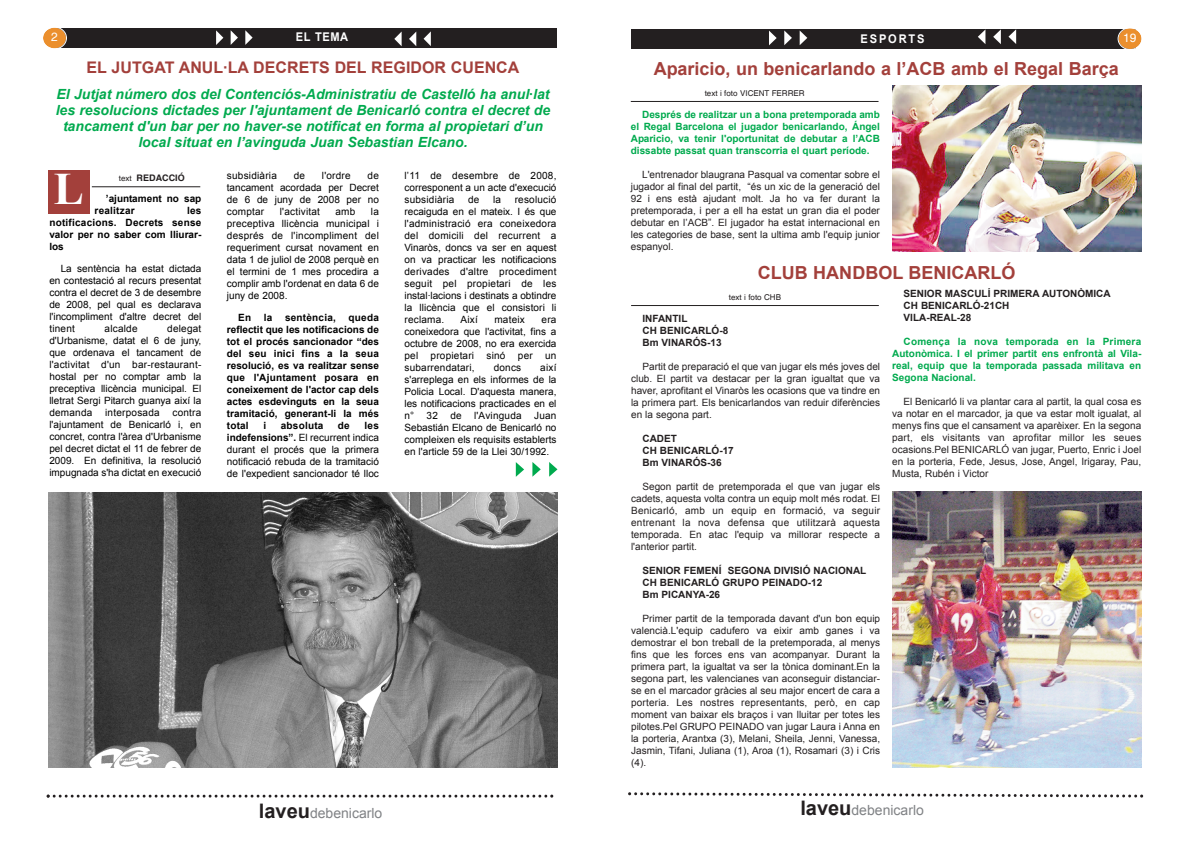
<style>
.page{position:relative;width:1191px;height:842px;background:#fff}
.page>*{position:absolute;margin:0;border:0;box-sizing:border-box;transform-origin:0 0}
.t1{font:700 45px "Times New Roman";color:#fff}
.t2{font:700 18px "Arial";color:#a3403b}
.t3{font:700 16px "Arial";color:#a3403b}
.t4{font:italic 700 14px/16px "Arial";color:#00aa4e;text-align:center}
.t5{font:14px "Arial";color:#808285}
.t6{font:700 12px "Arial";letter-spacing:.165em;color:#fff;scale:.92 1}
.t7{font:12px "Helvetica";color:#fff}
.t8{font:10px/12px "Arial";color:#231f20;text-align:justify}
.t9{font:10px/12px "Arial";color:#000;text-align:justify}
.t10{font:700 10px/12px "Arial";letter-spacing:.005em;color:#000;text-align:justify}
.t11{font:700 10px/12px "Arial";color:#00aa4e;text-align:justify}
.t12{font:700 10px/12px "Arial";color:#231f20}
.t13{font:10px "Arial";letter-spacing:.02em;color:#000}
.t14{font:700 9px "Helvetica";color:#231f20}
.t15{font:8px "Helvetica";color:#231f20}
.s1{font-weight:400;font-size:8px}
.s2{font-weight:700}
.s3{font-weight:700;font-size:20px;color:#231f20}
</style>
<div class="page">
<div style="left:56px;top:28px;width:500px;height:20px;background:#231f20"></div>
<svg style="left:423px;top:31px;width:8px;height:15px"></svg>
<svg style="left:409px;top:32px;width:7px;height:14px"></svg>
<svg style="left:394px;top:32px;width:7px;height:14px"></svg>
<svg style="left:216px;top:30px;width:7px;height:15px"></svg>
<svg style="left:231px;top:30px;width:7px;height:15px"></svg>
<svg style="left:245px;top:30px;width:8px;height:15px"></svg>
<svg style="left:43px;top:27px;width:24px;height:22px"></svg>
<svg style="left:47px;top:795px;width:506px;height:3px"></svg>
<div style="left:631px;top:29px;width:504px;height:20px;background:#231f20"></div>
<svg style="left:1117px;top:28px;width:25px;height:21px"></svg>
<svg style="left:628px;top:792px;width:515px;height:6px"></svg>
<div style="left:48px;top:170px;width:42px;height:44px;background:#a3403b"></div>
<svg style="left:769px;top:31px;width:7px;height:14px"></svg>
<svg style="left:784px;top:30px;width:8px;height:15px"></svg>
<svg style="left:799px;top:30px;width:8px;height:15px"></svg>
<svg style="left:1008px;top:29px;width:8px;height:15px"></svg>
<svg style="left:993px;top:29px;width:8px;height:15px"></svg>
<svg style="left:978px;top:30px;width:7px;height:14px"></svg>
<hr style="left:92px;top:187px;width:108px;height:1px;background:#231f20">
<img style="left:48px;top:492px;width:509px;height:276px">
<svg style="left:516px;top:462px;width:8px;height:15px"></svg>
<svg style="left:532px;top:462px;width:9px;height:15px"></svg>
<svg style="left:549px;top:462px;width:8px;height:15px"></svg>
<hr style="left:631px;top:101px;width:247px;height:1px;background:#231f20">
<img style="left:892px;top:86px;width:249px;height:166px">
<hr style="left:631px;top:305px;width:248px;height:1px;background:#231f20">
<img style="left:893px;top:491px;width:248px;height:276px">
<p class="t7" style="left:51px;top:30px;width:8px">2</p>
<p class="t6" style="left:296px;top:31px;width:58px">EL TEMA</p>
<h3 class="t3" style="left:87px;top:58px;width:434px">EL JUTGAT ANUL·LA DECRETS DEL REGIDOR CUENCA</h3>
<p class="t4" style="left:56px;top:86px;width:496px">El Jutjat número dos del Contenciós-Administratiu de Castelló ha anul·lat les resolucions dictades per l'ajuntament de Benicarló contra el decret de tancament d'un bar per no haver-se notificat en forma al propietari d’un local situat en l’avinguda Juan Sebastian Elcano.</p>
<h1 class="t1" style="left:54px;top:164px;width:32px">L</h1>
<p class="t9" style="left:404px;top:169px;width:153px">l’11 de desembre de 2008, corresponent a un acte d'execució subsidiària</p>
<p class="t13" style="left:227px;top:170px;width:52px">subsidiària</p>
<p class="t9" style="left:294px;top:169px;width:13px">de</p>
<p class="t9" style="left:322px;top:169px;width:30px">l'ordre</p>
<p class="t9" style="left:227px;top:169px;width:153px;text-indent:141px">de tancament acordada per Decret de 6 de juny de 2008 per no comptar</p>
<p class="t14" style="left:119px;top:173px;width:67px"><span class="s1">text</span> REDACCIÓ</p>
<p class="t10" style="left:95px;top:193px;width:108px;text-indent:11px">’ajuntament no sap realitzar</p>
<p class="t9" style="left:404px;top:193px;width:153px;text-indent:110px">resolució recaiguda en el mateix. I és que l'administració era coneixedora del domicili del recurrent a Vinaròs, doncs va ser en aquest on va practicar les notificacions derivades d'altre procediment seguit pel propietari de les instal·lacions i destinats a obtindre la llicència que el consistori li reclama.</p>
<p class="t9" style="left:468px;top:193px;width:13px">de</p>
<p class="t9" style="left:493px;top:193px;width:10px">la</p>
<p class="t10" style="left:49px;top:205px;width:153px;text-indent:138px">les notificacions. Decrets sense valor per no saber com lliurar&shy;los</p>
<p class="t9" style="left:49px;top:263px;width:153px;text-indent:11px">La sentència ha estat dictada en contestació al recurs presentat contra el decret de 3 de desembre de 2008, pel qual es declarava l'incompliment d'altre decret del tinent</p>
<p class="t9" style="left:227px;top:205px;width:153px;text-indent:144px">la preceptiva llicència municipal i després de l'incompliment del requeriment cursat novament en data 1 de juliol de 2008 perquè en el termini de 1 mes procedira a complir amb l'ordenat en data 6 de juny de 2008.</p>
<p class="t10" style="left:238px;top:311px;width:15px">En</p>
<p class="t10" style="left:264px;top:311px;width:10px">la</p>
<p class="t10" style="left:285px;top:311px;width:52px">sentència,</p>
<p class="t13" style="left:280px;top:206px;width:42px">l'activitat</p>
<p class="t9" style="left:335px;top:205px;width:21px">amb</p>
<p class="t10" style="left:227px;top:311px;width:153px;text-indent:122px">queda reflectit que les notificacions de tot el procés sancionador “des del seu inici fins a la seua resolució, es va realitzar sense que l'Ajuntament posara en coneixement de l'actor cap dels actes esdevinguts en la seua tramitació, generant-li la més total</p>
<p class="t9" style="left:460px;top:313px;width:19px">Així</p>
<p class="t9" style="left:494px;top:313px;width:32px">mateix</p>
<p class="t9" style="left:404px;top:313px;width:153px;text-indent:137px">era coneixedora que l'activitat, fins a octubre de 2008, no era exercida pel propietari sinó per un subarrendatari,</p>
<p class="t9" style="left:49px;top:323px;width:153px;text-indent:118px">delegat d'Urbanisme, datat el 6 de juny, que ordenava el tancament de l'activitat d'un bar-restaurant&shy;hostal per no comptar amb la preceptiva llicència municipal. El lletrat Sergi Pitarch guanya així la demanda</p>
<p class="t13" style="left:105px;top:323px;width:35px">alcalde</p>
<p class="t9" style="left:404px;top:361px;width:153px;text-indent:136px">així s'arreplega en els informes de la Policia Local. D'aquesta manera, les notificacions practicades en el n° 32 de l'Avinguda Juan Sebastián Elcano de Benicarló no compleixen els requisits establerts en l'article 59 de la Llei 30/1992.</p>
<p class="t9" style="left:494px;top:361px;width:29px">doncs</p>
<p class="t13" style="left:105px;top:407px;width:56px">interposada</p>
<p class="t9" style="left:49px;top:407px;width:153px;text-indent:123px">contra l'ajuntament de Benicarló i, en concret, contra l'àrea d'Urbanisme pel decret dictat el 11 de febrer de 2009. En definitiva, la resolució impugnada s'ha dictat en execució</p>
<p class="t9" style="left:227px;top:419px;width:153px;text-indent:138px"><span class="s2">les indefensions”.</span> El recurrent indica durant el procés que la primera notificació rebuda de la tramitació de l'expedient sancionador té lloc</p>
<p class="t10" style="left:263px;top:419px;width:4px">i</p>
<p class="t10" style="left:281px;top:419px;width:44px">absoluta</p>
<p class="t10" style="left:338px;top:419px;width:13px">de</p>
<p class="t6" style="left:860px;top:32px;width:71px">ESPORTS</p>
<p class="t7" style="left:1123px;top:31px;width:15px">19</p>
<h2 class="t2" style="left:654px;top:58px;width:466px">Aparicio, un benicarlando a l’ACB amb el Regal Barça</h2>
<p class="t15" style="left:704px;top:88px;width:101px">text i foto VICENT FERRER</p>
<p class="t11" style="left:631px;top:109px;width:251px;text-indent:11px">Després de realitzar un a bona pretemporada amb el Regal Barcelona el jugador benicarlando, Ángel Aparicio, va tenir l'oportunitat de debutar a l’ACB dissabte passat quan transcorria el quart període.</p>
<p class="t8" style="left:631px;top:169px;width:251px;text-indent:11px">L'entrenador blaugrana Pasqual va comentar sobre el jugador al final del partit, “és un xic de la generació del 92 i ens està ajudant molt. Ja ho va fer durant la pretemporada, i per a ell ha estat un gran dia el poder debutar en l’ACB”. El jugador ha estat internacional en les categories de base, sent la ultima amb l'equip junior espanyol.</p>
<h2 class="t2" style="left:758px;top:262px;width:259px">CLUB HANDBOL BENICARLÓ</h2>
<p class="t15" style="left:729px;top:292px;width:54px">text i foto CHB</p>
<p class="t12" style="left:642px;top:313px;width:87px">INFANTIL<br>CH BENICARLÓ-8<br>Bm VINARÓS-13</p>
<p class="t8" style="left:631px;top:361px;width:251px;text-indent:11px">Partit de preparació el que van jugar els més joves del club. El partit va destacar per la gran igualtat que va haver, aprofitant el Vinaròs les ocasions que va tindre en la primera part. Els benicarlandos van reduir diferències en la segona part.</p>
<p class="t12" style="left:642px;top:433px;width:93px">CADET<br>CH BENICARLÓ-17<br>Bm VINARÓS-36</p>
<p class="t8" style="left:631px;top:481px;width:251px;text-indent:11px">Segon partit de pretemporada el que van jugar els cadets, aquesta volta contra un equip molt més rodat. El Benicarló, amb un equip en formació, va seguir entrenant la nova defensa que utilitzarà aquesta temporada. En atac l'equip va millorar respecte a l'anterior partit.</p>
<p class="t12" style="left:642px;top:565px;width:225px">SENIOR FEMENÍ SEGONA DIVISIÓ NACIONAL<br>CH BENICARLÓ GRUPO PEINADO-12<br>Bm PICANYA-26</p>
<p class="t8" style="left:631px;top:613px;width:251px;text-indent:11px">Primer partit de la temporada davant d'un bon equip valencià.L'equip cadufero va eixir amb ganes i va demostrar el bon treball de la pretemporada, al menys fins que les forces ens van acompanyar. Durant la primera part, la igualtat va ser la tònica dominant.En la segona part, les valencianes van aconseguir distanciar&shy;se en el marcador gràcies al seu major encert de cara a porteria. Les nostres representants, però, en cap moment van baixar els braços i van lluitar per totes les pilotes.Pel GRUPO PEINADO van jugar Laura i Anna en la porteria, Arantxa (3), Melani, Sheila, Jenni, Vanessa, Jasmin, Tifani, Juliana (1), Aroa (1), Rosamari (3) i Cris (4).</p>
<p class="t12" style="left:903px;top:287px;width:209px">SENIOR MASCULÍ PRIMERA AUTONÒMICA<br>CH BENICARLÓ-21CH<br>VILA-REAL-28</p>
<p class="t11" style="left:892px;top:335px;width:251px;text-indent:11px">Comença la nova temporada en la Primera Autonòmica. I el primer partit ens enfrontà al Vila&shy;real, equip que la temporada passada militava en Segona Nacional.</p>
<p class="t8" style="left:892px;top:395px;width:251px;text-indent:11px">El Benicarló li va plantar cara al partit, la qual cosa es va notar en el marcador, ja que va estar molt igualat, al menys fins que el cansament va aparèixer. En la segona part, els visitants van aprofitar millor les seues ocasions.Pel BENICARLÓ van jugar, Puerto, Enric i Joel en la porteria, Fede, Jesus, Jose, Angel, Irigaray, Pau, Musta, Rubén i Victor</p>
<h3 class="t5" style="left:259px;top:805px;width:125px"><span class="s3">laveu</span>debenicarlo</h3>
<h3 class="t5" style="left:800px;top:802px;width:125px"><span class="s3">laveu</span>debenicarlo</h3>
</div>
